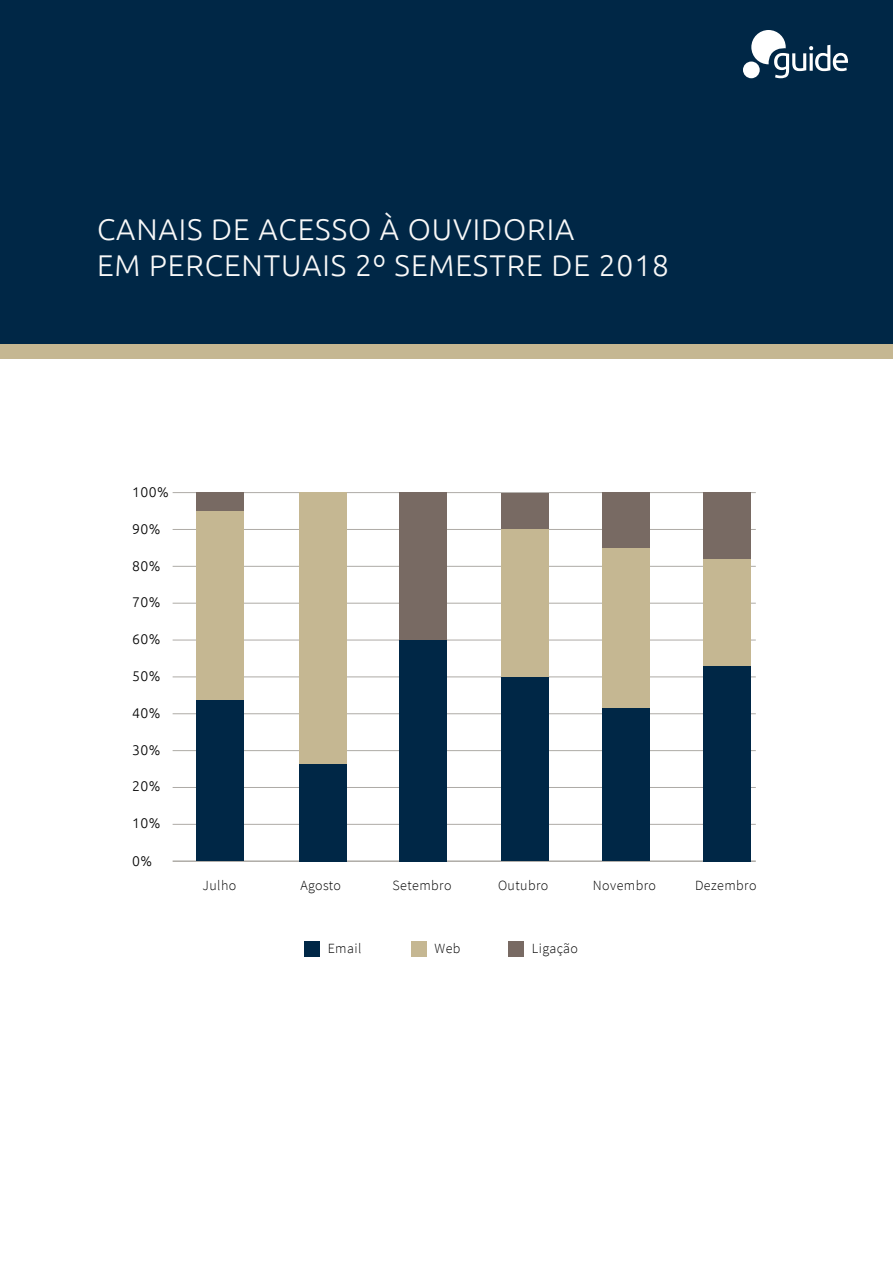
<style>
.page{position:relative;width:893px;height:1263px;background:#fff}
.page>*{position:absolute;margin:0;border:0;box-sizing:border-box;transform-origin:0 0}
.t1{font:300 30px/36px "Ubuntu";letter-spacing:.03em;color:#f8f8f8}
.t2{font:300 13.95px "Source Sans Pro";letter-spacing:.03em;color:#000}
.t3{font:300 13.95px "Ubuntu";letter-spacing:.03em;color:#000}
</style>
<div class="page">
<div style="left:0;top:0;width:893px;height:358px;background:#002746"></div>
<div style="left:0;top:344px;width:893px;height:14px;background:#c5b792"></div>
<svg style="left:743px;top:30px;width:105px;height:48px"></svg>
<hr style="left:173px;top:860px;width:583px;height:2px;background:#aeaba6">
<hr style="left:173px;top:492px;width:583px;height:1px;background:#aeaba6">
<hr style="left:173px;top:529px;width:583px;height:1px;background:#aeaba6">
<hr style="left:173px;top:566px;width:583px;height:1px;background:#aeaba6">
<hr style="left:173px;top:603px;width:583px;height:1px;background:#aeaba6">
<hr style="left:173px;top:640px;width:583px;height:1px;background:#aeaba6">
<hr style="left:173px;top:677px;width:583px;height:1px;background:#aeaba6">
<hr style="left:173px;top:713px;width:583px;height:1px;background:#aeaba6">
<hr style="left:173px;top:750px;width:583px;height:1px;background:#aeaba6">
<hr style="left:173px;top:787px;width:583px;height:1px;background:#aeaba6">
<hr style="left:173px;top:824px;width:583px;height:1px;background:#aeaba6">
<div style="left:305px;top:941px;width:15px;height:16px;background:#002746"></div>
<div style="left:412px;top:941px;width:15px;height:16px;background:#c5b792"></div>
<div style="left:509px;top:941px;width:15px;height:16px;background:#786a63"></div>
<div style="left:703px;top:666px;width:48px;height:195px;background:#002746"></div>
<div style="left:703px;top:559px;width:48px;height:107px;background:#c5b792"></div>
<div style="left:602px;top:708px;width:48px;height:153px;background:#002746"></div>
<div style="left:602px;top:548px;width:48px;height:160px;background:#c5b792"></div>
<div style="left:299px;top:764px;width:47px;height:97px;background:#002746"></div>
<div style="left:196px;top:700px;width:48px;height:161px;background:#002746"></div>
<div style="left:299px;top:493px;width:47px;height:271px;background:#c5b792"></div>
<div style="left:400px;top:640px;width:47px;height:221px;background:#002746"></div>
<div style="left:400px;top:493px;width:47px;height:147px;background:#786a63"></div>
<div style="left:196px;top:493px;width:48px;height:18px;background:#786a63"></div>
<div style="left:501px;top:493px;width:47px;height:36px;background:#786a63"></div>
<div style="left:602px;top:493px;width:48px;height:55px;background:#786a63"></div>
<div style="left:703px;top:493px;width:48px;height:66px;background:#786a63"></div>
<div style="left:196px;top:511px;width:48px;height:189px;background:#c5b792"></div>
<div style="left:501px;top:677px;width:47px;height:184px;background:#002746"></div>
<div style="left:501px;top:529px;width:47px;height:148px;background:#c5b792"></div>
<h1 class="t1" style="left:97px;top:211px;width:573px">CANAIS DE ACESSO À OUVIDORIA<br>EM PERCENTUAIS 2º SEMESTRE DE 2018</h1>
<p class="t3" style="left:132px;top:484px;width:38px">100%</p>
<p class="t3" style="left:132px;top:521px;width:30px">90%</p>
<p class="t3" style="left:132px;top:557px;width:30px">80%</p>
<p class="t3" style="left:132px;top:594px;width:30px">70%</p>
<p class="t3" style="left:132px;top:631px;width:30px">60%</p>
<p class="t3" style="left:132px;top:668px;width:30px">50%</p>
<p class="t3" style="left:132px;top:704px;width:30px">40%</p>
<p class="t3" style="left:132px;top:741px;width:30px">30%</p>
<p class="t3" style="left:132px;top:778px;width:30px">20%</p>
<p class="t3" style="left:132px;top:815px;width:30px">10%</p>
<p class="t3" style="left:132px;top:852px;width:21px">0%</p>
<p class="t2" style="left:203px;top:877px;width:35px">Julho</p>
<p class="t2" style="left:300px;top:877px;width:42px">Agosto</p>
<p class="t2" style="left:392px;top:877px;width:61px">Setembro</p>
<p class="t2" style="left:498px;top:877px;width:52px">Outubro</p>
<p class="t2" style="left:593px;top:877px;width:65px">Novembro</p>
<p class="t2" style="left:695px;top:877px;width:63px">Dezembro</p>
<p class="t2" style="left:328px;top:940px;width:35px">Email</p>
<p class="t2" style="left:435px;top:940px;width:28px">Web</p>
<p class="t2" style="left:532px;top:940px;width:48px">Ligação</p>
</div>
